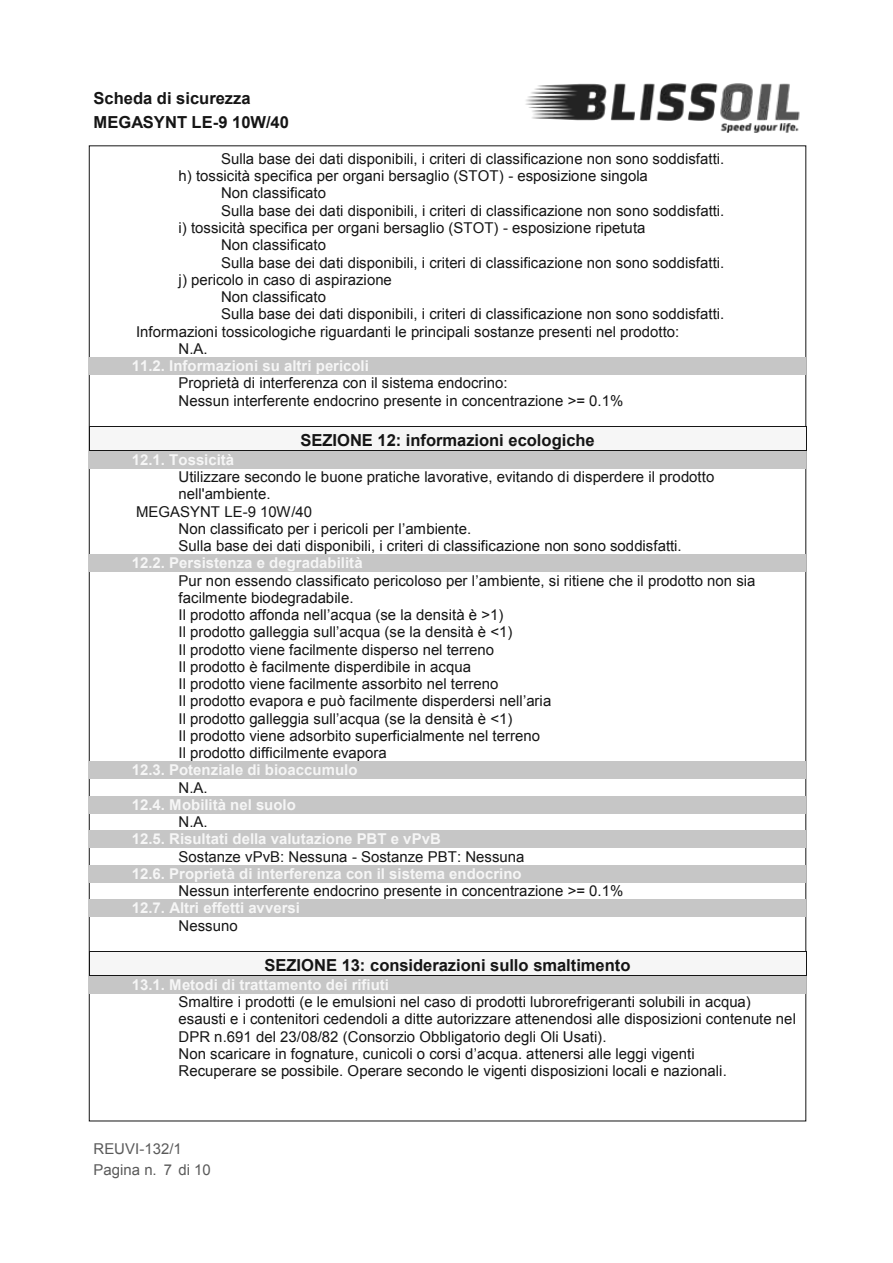
<style>
.page{position:relative;width:893px;height:1263px;background:#fff}
.page>*{position:absolute;margin:0;border:0;box-sizing:border-box;transform-origin:0 0}
.t1{font:700 16.5px/23.2px "Arial";color:#151515}
.t2{font:15px/17.2px "Arial";color:#151515}
.t3{font:700 15px "Arial";color:#f6f6f6}
.t4{font:15px/21.5px "Arial";color:#5a5a5a}
</style>
<div class="page">
<div style="left:89px;top:357px;width:717px;height:17px;background:#c6c6c6"></div>
<div style="left:90px;top:427px;width:715px;height:23px;background:#f6f6f6"></div>
<hr style="left:90px;top:426px;width:716px;height:1px;background:#151515">
<div style="left:89px;top:451px;width:717px;height:17px;background:#c6c6c6"></div>
<svg style="left:89px;top:426px;width:2px;height:25px"></svg>
<hr style="left:91px;top:450px;width:715px;height:1px;background:#151515">
<svg style="left:806px;top:426px;width:1px;height:25px"></svg>
<div style="left:89px;top:554px;width:717px;height:18px;background:#c6c6c6"></div>
<div style="left:89px;top:761px;width:717px;height:18px;background:#c6c6c6"></div>
<div style="left:89px;top:796px;width:717px;height:17px;background:#c6c6c6"></div>
<div style="left:89px;top:830px;width:717px;height:18px;background:#c6c6c6"></div>
<div style="left:89px;top:865px;width:717px;height:17px;background:#c6c6c6"></div>
<div style="left:89px;top:899px;width:717px;height:18px;background:#c6c6c6"></div>
<div style="left:90px;top:952px;width:715px;height:23px;background:#f6f6f6"></div>
<hr style="left:90px;top:951px;width:716px;height:1px;background:#151515">
<div style="left:89px;top:976px;width:717px;height:17px;background:#c6c6c6"></div>
<svg style="left:89px;top:951px;width:2px;height:25px"></svg>
<hr style="left:91px;top:975px;width:715px;height:1px;background:#151515">
<svg style="left:806px;top:951px;width:1px;height:25px"></svg>
<img style="left:451px;top:83px;width:356px;height:324px">
<p class="t1" style="left:94px;top:88px;width:197px">Scheda di sicurezza<br>MEGASYNT LE-9 10W/40</p>
<p class="t2" style="left:221px;top:151px;width:504px">Sulla base dei dati disponibili, i criteri di classificazione non sono soddisfatti.</p>
<p class="t2" style="left:179px;top:169px;width:471px">h) tossicità specifica per organi bersaglio (STOT) - esposizione singola</p>
<p class="t2" style="left:221px;top:186px;width:106px">Non classificato</p>
<p class="t2" style="left:221px;top:203px;width:505px">Sulla base dei dati disponibili, i criteri di classificazione non sono soddisfatti.</p>
<p class="t2" style="left:179px;top:220px;width:468px">i) tossicità specifica per organi bersaglio (STOT) - esposizione ripetuta</p>
<p class="t2" style="left:221px;top:238px;width:106px">Non classificato</p>
<p class="t2" style="left:221px;top:255px;width:504px">Sulla base dei dati disponibili, i criteri di classificazione non sono soddisfatti.</p>
<p class="t2" style="left:179px;top:272px;width:215px">j) pericolo in caso di aspirazione</p>
<p class="t2" style="left:221px;top:289px;width:106px">Non classificato</p>
<p class="t2" style="left:221px;top:307px;width:504px">Sulla base dei dati disponibili, i criteri di classificazione non sono soddisfatti.</p>
<p class="t2" style="left:136px;top:324px;width:545px">Informazioni tossicologiche riguardanti le principali sostanze presenti nel prodotto:</p>
<p class="t2" style="left:179px;top:341px;width:30px">N.A.</p>
<p class="t3" style="left:132px;top:360px;width:239px">11.2. Informazioni su altri pericoli</p>
<p class="t2" style="left:179px;top:376px;width:446px">Proprietà di interferenza con il sistema endocrino:<br>Nessun interferente endocrino presente in concentrazione &gt;= 0.1%</p>
<p class="t1" style="left:300px;top:430px;width:296px">SEZIONE 12: informazioni ecologiche</p>
<p class="t3" style="left:132px;top:454px;width:104px">12.1. Tossicità</p>
<p class="t2" style="left:179px;top:469px;width:537px">Utilizzare secondo le buone pratiche lavorative, evitando di disperdere il prodotto</p>
<p class="t2" style="left:179px;top:487px;width:93px">nell'ambiente.</p>
<p class="t2" style="left:136px;top:504px;width:178px">MEGASYNT LE-9 10W/40</p>
<p class="t2" style="left:179px;top:521px;width:294px">Non classificato per i pericoli per l’ambiente.</p>
<p class="t2" style="left:179px;top:538px;width:504px">Sulla base dei dati disponibili, i criteri di classificazione non sono soddisfatti.</p>
<p class="t3" style="left:132px;top:557px;width:232px">12.2. Persistenza e degradabilità</p>
<p class="t2" style="left:179px;top:573px;width:578px">Pur non essendo classificato pericoloso per l’ambiente, si ritiene che il prodotto non sia facilmente biodegradabile.<br>Il prodotto affonda nell’acqua (se la densità è &gt;1)<br>Il prodotto galleggia sull’acqua (se la densità è &lt;1)<br>Il prodotto viene facilmente disperso nel terreno<br>Il prodotto è facilmente disperdibile in acqua<br>Il prodotto viene facilmente assorbito nel terreno<br>Il prodotto evapora e può facilmente disperdersi nell’aria<br>Il prodotto galleggia sull’acqua (se la densità è &lt;1)<br>Il prodotto viene adsorbito superficialmente nel terreno<br>Il prodotto difficilmente evapora</p>
<p class="t3" style="left:132px;top:764px;width:227px">12.3. Potenziale di bioaccumulo</p>
<p class="t2" style="left:179px;top:780px;width:30px">N.A.</p>
<p class="t3" style="left:132px;top:799px;width:166px">12.4. Mobilità nel suolo</p>
<p class="t2" style="left:179px;top:814px;width:30px">N.A.</p>
<p class="t3" style="left:132px;top:833px;width:311px">12.5. Risultati della valutazione PBT e vPvB</p>
<p class="t2" style="left:179px;top:849px;width:347px">Sostanze vPvB: Nessuna - Sostanze PBT: Nessuna</p>
<p class="t3" style="left:132px;top:868px;width:391px">12.6. Proprietà di interferenza con il sistema endocrino</p>
<p class="t2" style="left:179px;top:883px;width:446px">Nessun interferente endocrino presente in concentrazione &gt;= 0.1%</p>
<p class="t3" style="left:132px;top:902px;width:170px">12.7. Altri effetti avversi</p>
<p class="t2" style="left:179px;top:918px;width:61px">Nessuno</p>
<p class="t1" style="left:264px;top:955px;width:368px">SEZIONE 13: considerazioni sullo smaltimento</p>
<p class="t3" style="left:132px;top:979px;width:259px">13.1. Metodi di trattamento dei rifiuti</p>
<p class="t2" style="left:179px;top:994px;width:619px">Smaltire i prodotti (e le emulsioni nel caso di prodotti lubrorefrigeranti solubili in acqua) esausti e i contenitori cedendoli a ditte autorizzare attenendosi alle disposizioni contenute nel DPR n.691 del 23/08/82 (Consorzio Obbligatorio degli Oli Usati).<br>Non scaricare in fognature, cunicoli o corsi d’acqua. attenersi alle leggi vigenti<br>Recuperare se possibile. Operare secondo le vigenti disposizioni locali e nazionali.</p>
<p class="t4" style="left:94px;top:1139px;width:119px">REUVI-132/1<br>Pagina n. 7 di 10</p>
</div>
